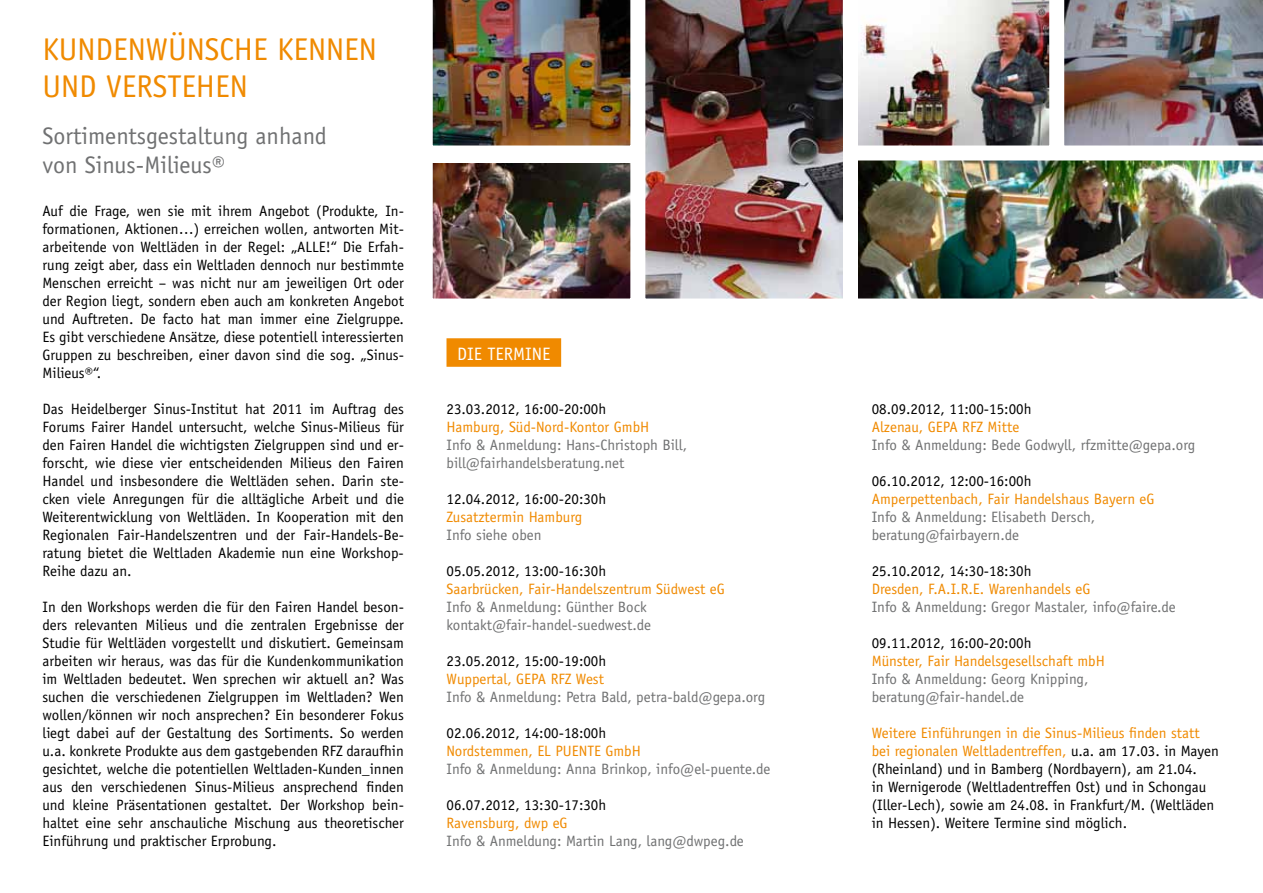
<style>
.page{position:relative;width:1263px;height:893px;background:#fff}
.page>*{position:absolute;margin:0;border:0;box-sizing:border-box;transform-origin:0 0}
.t1{font:31.5px/37.8px "Officina Sans";color:#f08a00}
.t2{font:24px/28.8px "Officina Sans";color:#707172}
.t3{font:18px "Officina Sans";color:#fff}
.t4{font:15px/18px "Officina Sans";color:#000;text-align:justify}
.t5{font:15px/18px "Officina Sans";color:#707172}
.t6{font:15px "Officina Sans";color:#f08a00}
.s1{color:#f08a00}
</style>
<div class="page">
<div style="left:446px;top:338px;width:115px;height:29px;background:#f08a00"></div>
<img style="left:432px;top:0;width:199px;height:146px">
<img style="left:434px;top:163px;width:195px;height:134px">
<div style="left:425px;top:153px;width:213px;height:153px;border:8px solid #fff"></div>
<img style="left:858px;top:0;width:405px;height:146px">
<img style="left:645px;top:0;width:198px;height:299px">
<img style="left:858px;top:160px;width:405px;height:139px">
<h1 class="t1" style="left:43px;top:30px;width:336px">Kundenwünsche kennen und verstehen</h1>
<h2 class="t2" style="left:43px;top:122px;width:286px">Sortimentsgestaltung anhand von Sinus-Milieus®</h2>
<p class="t4" style="left:43px;top:202px;width:363px">Auf die Frage, wen sie mit ihrem Angebot (Produkte, In&shy;formationen, Aktionen…) erreichen wollen, antworten Mit&shy;arbeitende von Weltläden in der Regel: „ALLE</p>
<p class="t4" style="left:43px;top:238px;width:363px;text-indent:283px">!“ Die Erfah&shy;rung zeigt aber, dass ein Weltladen dennoch nur bestimmte Menschen erreicht – was nicht nur am jeweiligen Ort oder der Region liegt, sondern eben auch am konkreten Angebot und Auftreten. De facto hat man immer eine Zielgruppe.<br>Es gibt verschiedene Ansätze, diese potentiell interessierten Gruppen zu beschreiben, einer davon sind die sog. „Sinus-Milieus®“.</p>
<p class="t4" style="left:42px;top:400px;width:363px">Das H eidelberger Sinus-Institut hat 2011 im Auftrag des Forums Fairer Handel untersucht, welche Sinus-Milieus für den Fairen Handel die wichtigsten Zielgruppen sind und er&shy;forscht, wie diese vier entscheidenden Milieus den Fairen Handel und insbesondere die Weltläden sehen. Darin ste&shy;cken viele Anregungen für die alltägliche Arbeit und die Weiterentwicklung von Weltläden. In Kooperation mit den Regionalen Fair-Handelszentren und der Fair-Handels-Be&shy;ratung bietet die Weltladen Akademie nun eine Workshop-Reihe dazu an.</p>
<p class="t4" style="left:42px;top:598px;width:363px">In den Workshops werden die für den Fairen Handel beson&shy;ders relevanten Milieus und die zentralen Ergebnisse der Studie für Weltläden vorgestellt und diskutiert. Gemeinsam arbeiten wir heraus, was das für die Kundenkommunikation im Weltladen bedeutet. Wen sprechen wir aktuell an? Was suchen die verschiedenen Zielgruppen im Weltladen? Wen wollen/können wir noch ansprechen? Ein besonderer Fokus liegt dabei auf der Gestaltung des Sortiments. So werden u.a. konkrete Produkte aus dem gastgebenden RFZ daraufhin gesichtet, welche die potentiellen Weltladen-Kunden_innen aus den verschiedenen Sinus-Milieus ansprechend finden und kleine Präsentationen gestaltet. Der Workshop bein&shy;haltet eine sehr anschauliche Mischung aus theoretischer Einführung und praktischer Erprobung.</p>
<p class="t3" style="left:457px;top:343px;width:95px">Die Termine</p>
<p class="t4" style="left:446px;top:400px;width:161px">23.03.2012, 16:00-20:00h</p>
<p class="t6" style="left:446px;top:418px;width:201px">Hamburg, Süd-Nord-Kontor GmbH</p>
<p class="t5" style="left:446px;top:436px;width:242px">Info &amp; Anmeldung: Hans-Christoph Bill, bill@fairhandelsberatung.net</p>
<p class="t4" style="left:446px;top:490px;width:161px">12.04.2012, 16:00-20:30h</p>
<p class="t6" style="left:446px;top:508px;width:137px">Zusatztermin H amburg</p>
<p class="t5" style="left:446px;top:526px;width:97px">Info siehe oben</p>
<p class="t4" style="left:446px;top:562px;width:161px">05.05.2012, 13:00-16:30h</p>
<p class="t6" style="left:446px;top:580px;width:278px">Saarbrücken, Fair-H andelszentrum Südwest eG</p>
<p class="t5" style="left:446px;top:598px;width:206px">Info &amp; Anmeldung: Günther Bock kontakt@fair-handel-suedwest.de</p>
<p class="t4" style="left:446px;top:652px;width:161px">23.05.2012, 15:00-19:00h</p>
<p class="t6" style="left:446px;top:670px;width:78px">Wuppertal, GEPA</p>
<p class="t6" style="left:551px;top:670px;width:55px">RFZ West</p>
<p class="t5" style="left:446px;top:688px;width:320px">Info &amp; Anmeldung: Petra Bald, petra-bald@gepa.org</p>
<p class="t4" style="left:446px;top:724px;width:161px">02.06.2012, 14:00-18:00h</p>
<p class="t6" style="left:446px;top:742px;width:118px">Nordstemmen, EL PUENTE</p>
<p class="t6" style="left:605px;top:742px;width:34px">GmbH</p>
<p class="t5" style="left:446px;top:760px;width:325px">Info &amp; Anmeldung: Anna Brinkop, info@el-puente.de</p>
<p class="t4" style="left:446px;top:796px;width:161px">06.07.2012, 13:30-17:30h</p>
<p class="t6" style="left:446px;top:814px;width:121px">Ravensburg, dwp eG</p>
<p class="t5" style="left:446px;top:832px;width:299px">Info &amp; Anmeldung: Martin Lang, lang@dwpeg.de</p>
<p class="t4" style="left:872px;top:400px;width:161px">08.09.2012, 11:00-15:00h</p>
<p class="t6" style="left:872px;top:418px;width:65px">Alzenau, GEPA</p>
<p class="t6" style="left:962px;top:418px;width:58px">RFZ Mitte</p>
<p class="t5" style="left:872px;top:436px;width:325px">Info &amp; Anmeldung: Bede Godwyll, rfzmitte@gepa.org</p>
<p class="t4" style="left:872px;top:472px;width:161px">06.10.2012, 12:00-16:00h</p>
<p class="t6" style="left:872px;top:490px;width:283px">Amperpettenbach, Fair Handelshaus Bayern eG</p>
<p class="t5" style="left:872px;top:508px;width:225px">Info &amp; Anmeldung: Elisabeth Dersch, beratung@fairbayern.de</p>
<p class="t4" style="left:872px;top:562px;width:161px">25.10.2012, 14:30-18:30h</p>
<p class="t6" style="left:872px;top:580px;width:218px">Dresden, F.A.I.R.E. Warenhandels eG</p>
<p class="t5" style="left:872px;top:598px;width:306px">Info &amp; Anmeldung: Gregor Mastaler, info@faire.de</p>
<p class="t4" style="left:872px;top:634px;width:161px">09.11.2012, 16:00-20:00h</p>
<p class="t6" style="left:872px;top:652px;width:232px">Münster, Fair Handelsgesellschaft mbH</p>
<p class="t5" style="left:872px;top:670px;width:218px">Info &amp; Anmeldung: Georg Knipping, beratung@fair-handel.de</p>
<p class="t4" style="left:872px;top:724px;width:349px;text-align:left"><span class="s1">Weitere Einführungen in die Sinus-Milieus finden statt bei regionalen Weltladentreffen,</span> u.a. am 17.03. in Mayen (Rheinland) und in Bamberg (Nordbayern), am 21.04.<br>in Wernigerode (Weltladentreffen Ost) und in Schongau (Iller-Lech), sowie am 24.08. in Frankfurt/M. (Weltläden in Hessen). Weitere Termine sind möglich.</p>
</div>
